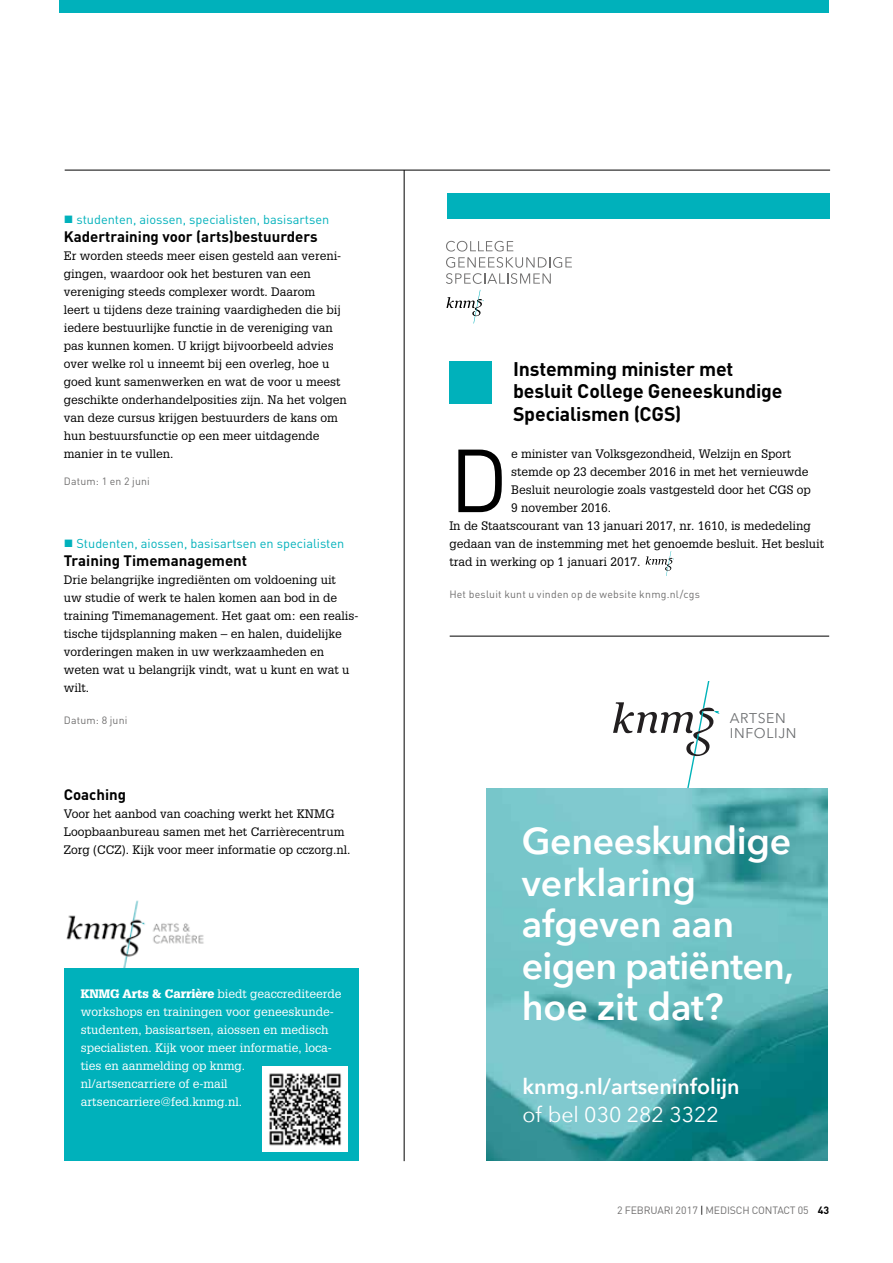
<style>
.page{position:relative;width:893px;height:1263px;background:#fff}
.page>*{position:absolute;margin:0;border:0;box-sizing:border-box;transform-origin:0 0}
.t1{font:87.9px "DINOT";color:#000}
.t2{font:600 37.35px/41.4px "Avenir Next";letter-spacing:-.01em;color:#fff}
.t3{font:600 21.45px "Avenir Next";color:#fff}
.t4{font:21.45px "Avenir Next";color:#fff}
.t5{font:700 19.5px/22.5px "DINOT";letter-spacing:-.01em;color:#000}
.t6{font:700 15px "DINOT";color:#000}
.t7{font:13.95px/15.9px "Avenir Next";letter-spacing:.04em;color:#6d6f71}
.t8{font:12.75px "DINOT";color:#00b1bb}
.t9{font:12px/18px "Glypha LT Std";color:#000}
.t10{font:12px/18px "Glypha LT Std";color:#fff}
.t11{font:10.5px "DINOT";letter-spacing:.02em;color:#706f6f}
.t12{font:10.5px "DINOT";letter-spacing:-.015em;color:#706f6f}
.s1{font-weight:900}
.s2{color:#000}
.s3{font-weight:700;color:#000}
</style>
<div class="page">
<div style="left:60px;top:0;width:769px;height:13px;background:#00b1bb"></div>
<hr style="left:65px;top:170px;width:765px;height:1px;background:#000">
<img style="left:66px;top:900px;width:138px;height:68px">
<div style="left:64px;top:968px;width:295px;height:193px;background:#00b1bb"></div>
<img style="left:263px;top:1067px;width:85px;height:85px">
<hr style="left:404px;top:170px;width:1px;height:991px;background:#000">
<svg style="left:446px;top:290px;width:38px;height:33px"></svg>
<svg style="left:446px;top:241px;width:126px;height:43px"></svg>
<div style="left:450px;top:361px;width:42px;height:42px;background:#00b1bb"></div>
<svg style="left:646px;top:551px;width:28px;height:24px"></svg>
<div style="left:447px;top:193px;width:383px;height:26px;background:#00b1bb"></div>
<svg style="left:613px;top:682px;width:109px;height:107px"></svg>
<img style="left:486px;top:789px;width:341px;height:372px">
<hr style="left:450px;top:636px;width:379px;height:1px;background:#000">
<p class="t8" style="left:64px;top:212px;width:267px">■ studenten, aiossen, specialisten, basisartsen</p>
<p class="t6" style="left:64px;top:227px;width:255px">Kadertraining voor (arts)bestuurders</p>
<p class="t9" style="left:64px;top:247px;width:284px">Er worden steeds meer eisen gesteld aan vereni&shy;gingen, waardoor ook het besturen van een vereniging steeds complexer wordt. Daarom<br>leert u tijdens deze training vaardigheden die bij iedere bestuurlijke functie in de vereniging van pas kunnen komen. U krijgt bijvoorbeeld advies over welke rol u inneemt bij een overleg, hoe u goed kunt samenwerken en wat de voor u meest geschikte onderhandelposities zijn. Na het volgen van deze cursus krijgen bestuurders de kans om hun bestuursfunctie op een meer uitdagende manier in te vullen.</p>
<p class="t11" style="left:64px;top:475px;width:88px">Datum: 1 en 2 juni</p>
<p class="t8" style="left:64px;top:536px;width:282px">■ Studenten, aiossen, basisartsen en specialisten</p>
<p class="t6" style="left:64px;top:551px;width:185px">Training Timemanagement</p>
<p class="t9" style="left:64px;top:571px;width:296px">Drie belangrijke ingrediënten om voldoening uit<br>uw studie of werk te halen komen aan bod in de training Timemanagement. Het gaat om: een realis&shy;tische tijdsplanning maken – en halen, duidelijke vorderingen maken in uw werkzaamheden en weten wat u belangrijk vindt, wat u kunt en wat u wilt.</p>
<p class="t11" style="left:64px;top:713px;width:65px">Datum: 8 juni</p>
<p class="t6" style="left:64px;top:785px;width:64px">Coaching</p>
<p class="t9" style="left:64px;top:805px;width:288px">Voor het aanbod van coaching werkt het KNMG<br>Loopbaanbureau samen met het Carrièrecentrum<br>Zorg (CCZ). Kijk voor meer informatie op cczorg.nl.</p>
<p class="t10" style="left:81px;top:985px;width:262px"><span class="s1">KNMG Arts &amp; Carrière</span> biedt geaccrediteerde workshops en trainingen voor geneeskunde&shy;studenten, basisartsen, aiossen en medisch specialisten. Kijk voor meer informatie, loca&shy;ties en aanmelding op knmg. nl/artsencarriere of e-mail artsencarriere@fed.knmg.nl.</p>
<h3 class="t5" style="left:513px;top:357px;width:271px">Instemming minister met besluit College Geneeskundige<br>Specialismen (CGS)</h3>
<h1 class="t1" style="left:449px;top:425px;width:61px">D</h1>
<p class="t9" style="left:511px;top:445px;width:282px">e minister van Volksgezondheid, Welzijn en Sport</p>
<p class="t9" style="left:511px;top:463px;width:299px">stemde op 23 december 2016 in met het vernieuwde</p>
<p class="t9" style="left:511px;top:481px;width:301px">Besluit neurologie zoals vastgesteld door het CGS op</p>
<p class="t9" style="left:511px;top:499px;width:102px">9 november 2016.</p>
<p class="t9" style="left:449px;top:517px;width:363px">In de Staatscourant van 13 januari 2017, nr. 1610, is mededeling</p>
<p class="t9" style="left:449px;top:535px;width:376px">gedaan van de instemming met het genoemde besluit. Het besluit</p>
<p class="t9" style="left:449px;top:553px;width:193px">trad in werking op 1 januari 2017.</p>
<p class="t11" style="left:449px;top:587px;width:252px">Het besluit kunt u vinden op de website knmg.nl/cgs</p>
<p class="t7" style="left:730px;top:709px;width:68px">ARTSEN<br>INFOLIJN</p>
<h2 class="t2" style="left:522px;top:820px;width:274px">Geneeskundige verklaring afgeven aan eigen patiënten, hoe zit dat?</h2>
<h3 class="t3" style="left:522px;top:1068px;width:219px">knmg.nl/artseninfolijn</h3>
<h3 class="t4" style="left:522px;top:1096px;width:198px">of bel 030 282 3322</h3>
<p class="t12" style="left:617px;top:1203px;width:214px">2 FEBRUARI 2017 <span class="s2">|</span> MEDISCH CONTACT 05 <span class="s3">43</span></p>
</div>
